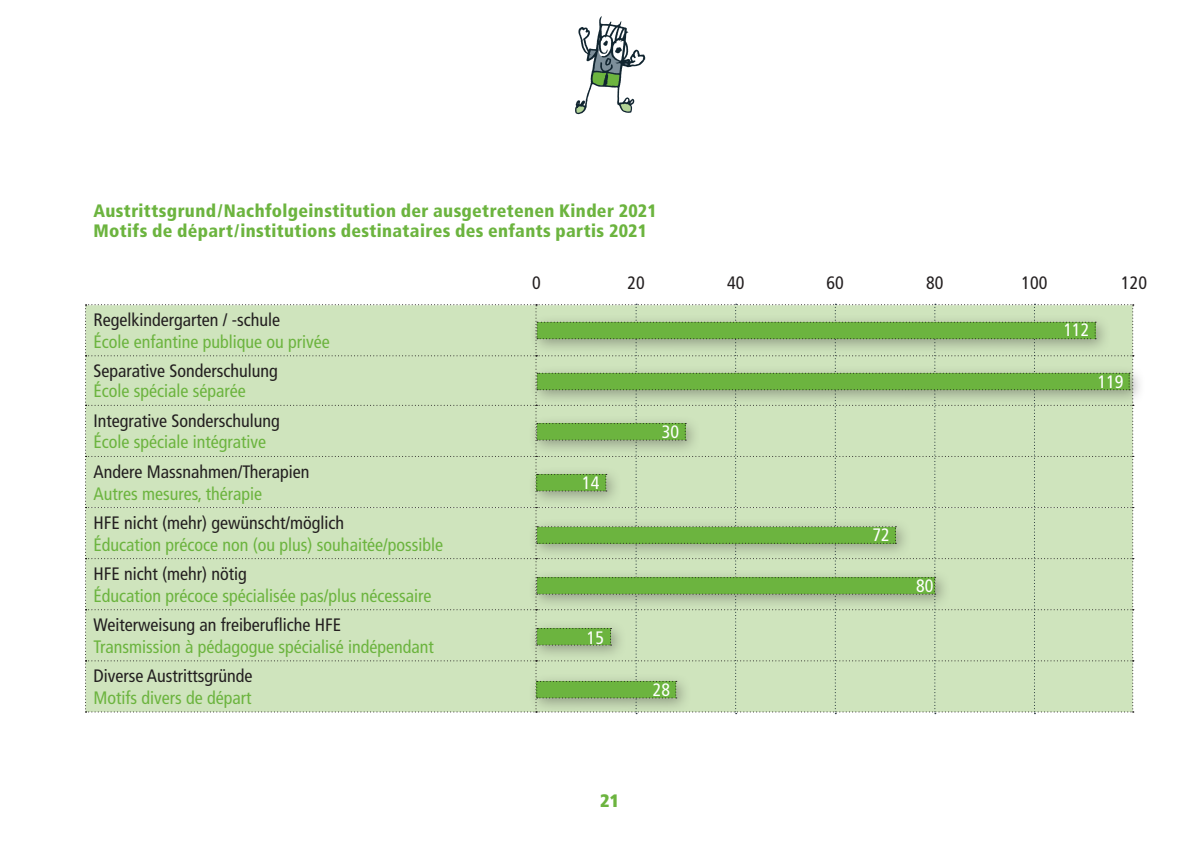
<style>
.page{position:relative;width:1191px;height:842px;background:#fff}
.page>*{position:absolute;margin:0;border:0;box-sizing:border-box;transform-origin:0 0}
.t1{font:condensed 18px "Frutiger";color:#6cb43f}
.t2{font:condensed 18px "Frutiger";color:#231f20}
.t3{font:900 condensed 18px/20px "Frutiger";letter-spacing:.02em;color:#6cb43f}
.t4{font:condensed 18px "Frutiger";color:#fff}
.t5{font:900 condensed 18px "Frutiger";color:#6cb43f}
</style>
<div class="page">
<img style="left:575px;top:16px;width:70px;height:99px">
<svg style="left:85px;top:304px;width:1048px;height:410px;background:#c2dbae"></svg>
<p class="t3" style="left:94px;top:200px;width:565px">Austrittsgrund/Nachfolgeinstitution der ausgetretenen Kinder 2021<br>Motifs de départ/institutions destinataires des enfants partis 2021</p>
<p class="t2" style="left:94px;top:309px;width:188px">Regelkindergarten / -schule</p>
<p class="t1" style="left:94px;top:331px;width:238px">École enfantine publique ou privée</p>
<p class="t2" style="left:94px;top:361px;width:186px">Separative Sonderschulung</p>
<p class="t1" style="left:94px;top:381px;width:154px">École spéciale séparée</p>
<p class="t2" style="left:94px;top:410px;width:188px">Integrative Sonderschulung</p>
<p class="t1" style="left:94px;top:432px;width:174px">École spéciale intégrative</p>
<p class="t2" style="left:94px;top:461px;width:217px">Andere Massnahmen/Therapien</p>
<p class="t1" style="left:94px;top:483px;width:170px">Autres mesures, thérapie</p>
<p class="t2" style="left:94px;top:512px;width:252px">HFE nicht (mehr) gewünscht/möglich</p>
<p class="t1" style="left:94px;top:534px;width:351px">Éducation précoce non (ou plus) souhaitée/possible</p>
<p class="t2" style="left:94px;top:563px;width:155px">HFE nicht (mehr) nötig</p>
<p class="t1" style="left:94px;top:585px;width:339px">Éducation précoce spécialisée pas/plus nécessaire</p>
<p class="t2" style="left:94px;top:614px;width:249px">Weiterweisung an freiberufliche HFE</p>
<p class="t1" style="left:94px;top:636px;width:342px">Transmission à pédagogue spécialisé indépendant</p>
<p class="t2" style="left:94px;top:666px;width:160px">Diverse Austrittsgründe</p>
<p class="t1" style="left:94px;top:687px;width:159px">Motifs divers de départ</p>
<p class="t2" style="left:532px;top:273px;width:10px">0</p>
<p class="t2" style="left:627px;top:273px;width:19px">20</p>
<p class="t2" style="left:727px;top:273px;width:19px">40</p>
<p class="t2" style="left:826px;top:273px;width:19px">60</p>
<p class="t2" style="left:926px;top:273px;width:19px">80</p>
<p class="t2" style="left:1021px;top:273px;width:27px">100</p>
<p class="t2" style="left:1121px;top:273px;width:27px">120</p>
<p class="t4" style="left:1063px;top:320px;width:27px">112</p>
<p class="t4" style="left:582px;top:472px;width:19px">14</p>
<p class="t4" style="left:662px;top:421px;width:19px">30</p>
<p class="t4" style="left:587px;top:627px;width:19px">15</p>
<p class="t4" style="left:653px;top:679px;width:19px">28</p>
<p class="t5" style="left:600px;top:790px;width:20px">21</p>
<p class="t4" style="left:872px;top:524px;width:19px">72</p>
<p class="t4" style="left:916px;top:575px;width:19px">80</p>
<p class="t4" style="left:1097px;top:371px;width:27px">119</p>
</div>
